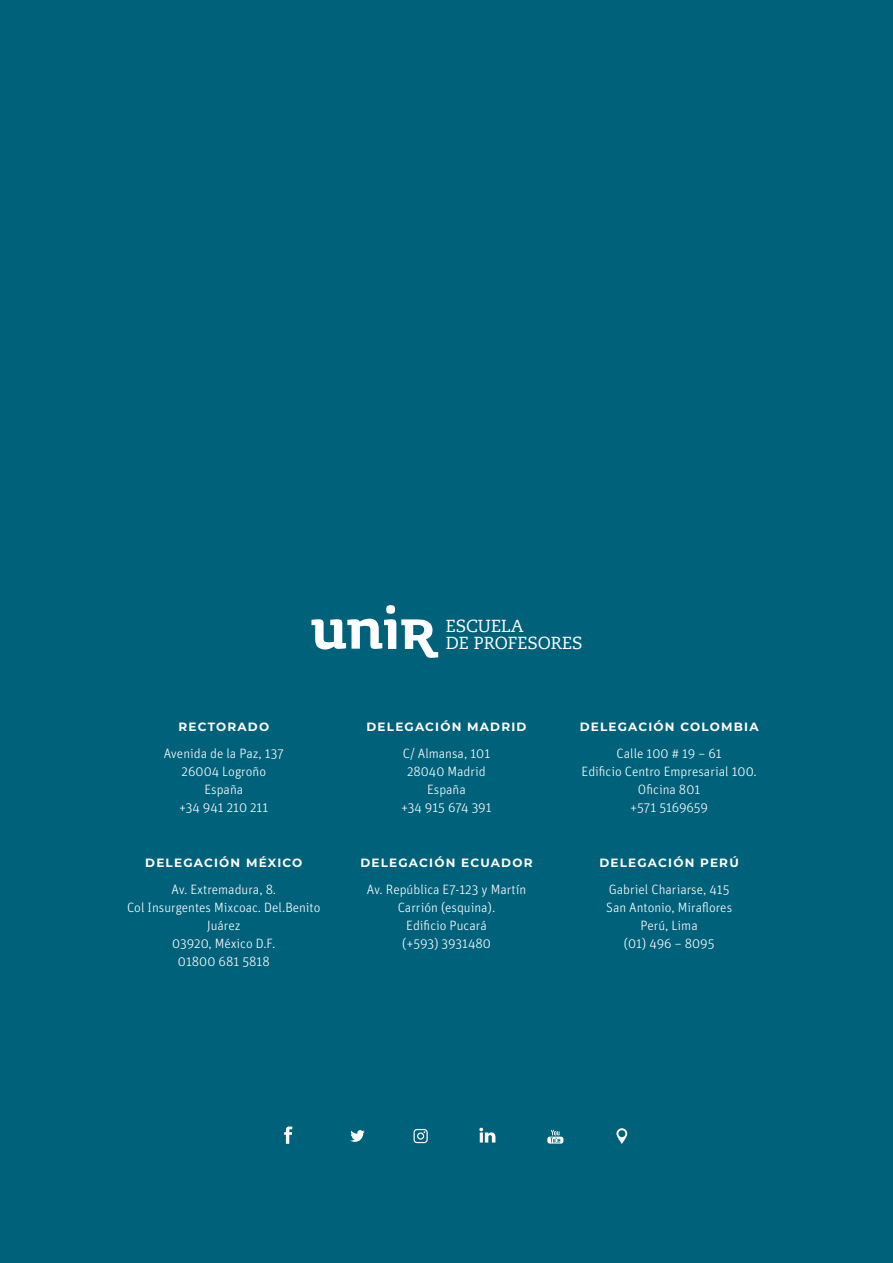
<style>
.page{position:relative;width:893px;height:1263px;background:#00617a}
.page>*{position:absolute;margin:0;border:0;box-sizing:border-box;transform-origin:0 0}
.t1{font:17.4px/17.2px "Caecilia LT Std";color:#fff}
.t2{font:300 13.5px/18px "Unit OT";color:#fff;text-align:center}
.t3{font:700 12px "Montserrat";letter-spacing:.1em;color:#fff}
</style>
<div class="page">
<svg style="left:284px;top:1126px;width:8px;height:18px"></svg>
<svg style="left:547px;top:1130px;width:16px;height:13px"></svg>
<svg style="left:350px;top:1130px;width:15px;height:12px"></svg>
<svg style="left:479px;top:1128px;width:16px;height:14px"></svg>
<svg style="left:413px;top:1129px;width:15px;height:14px"></svg>
<svg style="left:616px;top:1128px;width:11px;height:16px"></svg>
<svg style="left:311px;top:605px;width:127px;height:53px"></svg>
<p class="t3" style="left:179px;top:718px;width:92px">RECTORADO</p>
<p class="t2" style="left:164px;top:744px;width:122px">Avenida de la Paz, 137<br>26004 Logroño<br>España<br>+34 941 210 211</p>
<p class="t3" style="left:145px;top:854px;width:159px">DELEGACIÓN MÉXICO</p>
<p class="t2" style="left:127px;top:880px;width:195px">Av. Extremadura, 8.<br>Col Insurgentes Mixcoac. Del.Benito<br>Juárez<br>03920, México D.F.<br>01800 681 5818</p>
<p class="t1" style="left:446px;top:617px;width:138px">ESCUELA<br>DE PROFESORES</p>
<p class="t3" style="left:366px;top:718px;width:161px">DELEGACIÓN MADRID</p>
<p class="t2" style="left:401px;top:744px;width:92px">C/ Almansa, 101<br>28040 Madrid<br>España<br>+34 915 674 391</p>
<p class="t3" style="left:360px;top:854px;width:173px">DELEGACIÓN ECUADOR</p>
<p class="t2" style="left:367px;top:880px;width:161px">Av. República E7-123 y Martín<br>Carrión (esquina).<br>Edificio Pucará<br>(+593) 3931480</p>
<p class="t3" style="left:580px;top:718px;width:180px">DELEGACIÓN COLOMBIA</p>
<p class="t2" style="left:581px;top:744px;width:177px">Calle 100 # 19 – 61<br>Edificio Centro Empresarial 100.<br>Oficina 801<br>+571 5169659</p>
<p class="t3" style="left:599px;top:854px;width:141px">DELEGACIÓN PERÚ</p>
<p class="t2" style="left:606px;top:880px;width:128px">Gabriel Chariarse, 415<br>San Antonio, Miraflores<br>Perú, Lima<br>(01) 496 – 8095</p>
</div>
